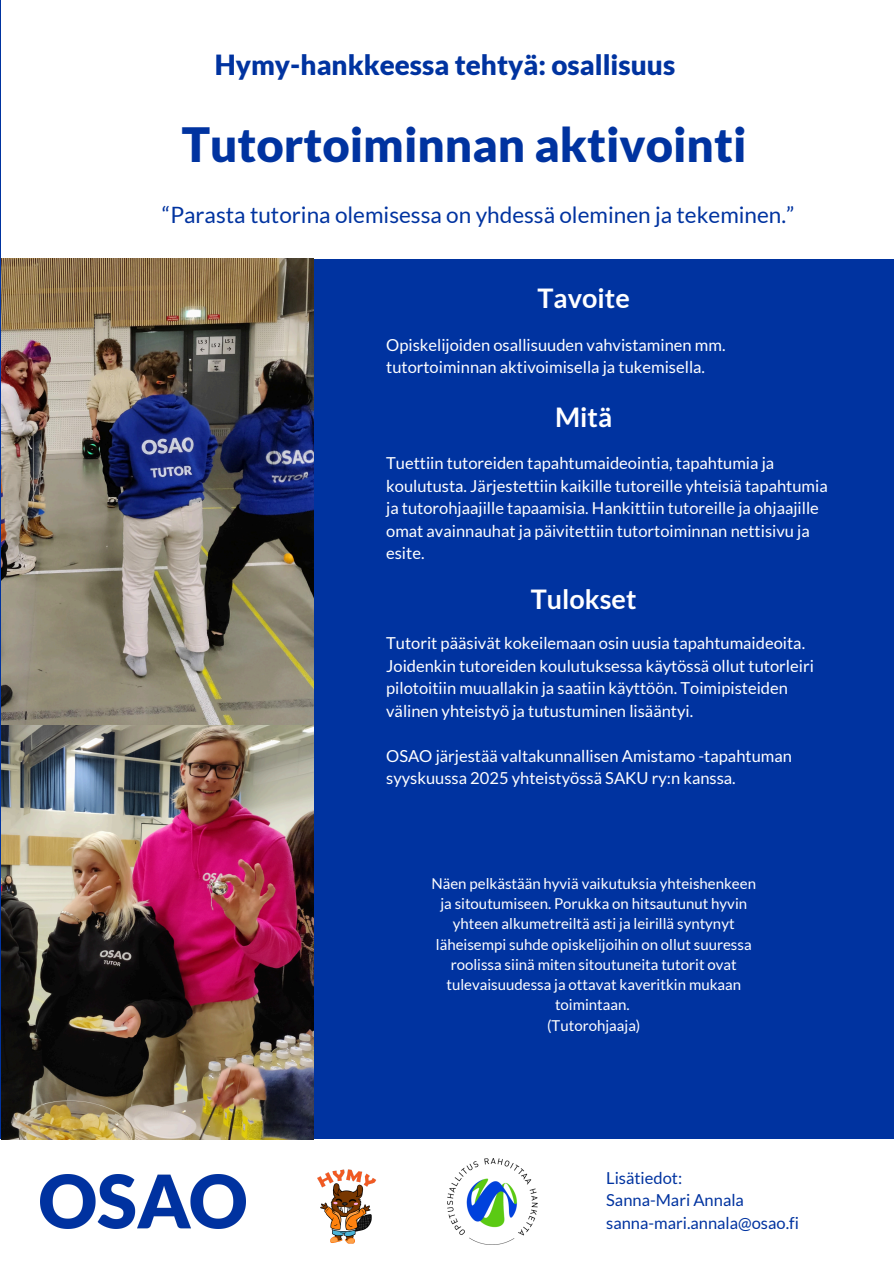
<style>
.page{position:relative;width:894px;height:1264px;background:#fff}
.page>*{position:absolute;margin:0;border:0;box-sizing:border-box;transform-origin:0 0}
.t1{font:900 47.25px "Lato";color:#0033a0}
.t2{font:900 27.75px "Lato";color:#0033a0}
.t3{font:700 27px "Lato";color:#fff}
.t4{font:22.5px "Lato";color:#0033a0}
.t5{font:16.5px/22.5px "Lato";color:#fff}
.t6{font:16.5px "Lato";color:#0033a0}
.t7{font:15px/20.2px "Lato";color:#fff;text-align:center}
</style>
<div class="page">
<div style="left:0;top:0;width:893px;height:1263px;background:#0033a0"></div>
<div style="left:0;top:1139px;width:893px;height:124px;background:#fff"></div>
<img style="left:40px;top:1174px;width:205px;height:54px">
<img style="left:317px;top:1169px;width:59px;height:75px">
<img style="left:447px;top:1158px;width:90px;height:86px">
<div style="left:1px;top:0;width:892px;height:259px;background:#fff"></div>
<img style="left:1px;top:259px;width:313px;height:880px">
<p class="t2" style="left:214px;top:48px;width:462px">Hymy-hankkeessa tehtyä: osallisuus</p>
<p class="t1" style="left:182px;top:116px;width:566px">Tutortoiminnan aktivointi</p>
<p class="t4" style="left:162px;top:201px;width:633px">“Parasta tutorina olemisessa on yhdessä oleminen ja tekeminen.”</p>
<h2 class="t3" style="left:537px;top:282px;width:94px">Tavoite</h2>
<h2 class="t5" style="left:386px;top:333px;width:341px">Opiskelijoiden osallisuuden vahvistaminen mm. tutortoiminnan aktivoimisella ja tukemisella.</h2>
<p class="t3" style="left:555px;top:400px;width:59px">Mitä</p>
<p class="t5" style="left:386px;top:451px;width:443px">Tuettiin tutoreiden tapahtumaideointia, tapahtumia ja koulutusta. Järjestettiin kaikille tutoreille yhteisiä tapahtumia ja tutorohjaajille tapaamisia. Hankittiin tutoreille ja ohjaajille omat avainnauhat ja päivitettiin tutortoiminnan nettisivu ja esite.</p>
<h2 class="t3" style="left:530px;top:582px;width:107px">Tulokset</h2>
<p class="t5" style="left:386px;top:631px;width:429px">Tutorit pääsivät kokeilemaan osin uusia tapahtumaideoita.<br>Joidenkin tutoreiden koulutuksessa käytössä ollut tutorleiri pilotoitiin muuallakin ja saatiin käyttöön. Toimipisteiden välinen yhteistyö ja tutustuminen lisääntyi.</p>
<p class="t5" style="left:386px;top:744px;width:407px">OSAO järjestää valtakunnallisen Amistamo -tapahtuman syyskuussa 2025 yhteistyössä SAKU ry:n kanssa.</p>
<p class="t7" style="left:431px;top:873px;width:326px">Näen pelkästään hyviä vaikutuksia yhteishenkeen ja sitoutumiseen. Porukka on hitsautunut hyvin yhteen alkumetreiltä asti ja leirillä syntynyt läheisempi suhde opiskelijoihin on ollut suuressa roolissa siinä miten sitoutuneita tutorit ovat tulevaisuudessa ja ottavat kaveritkin mukaan toimintaan.</p>
<p class="t7" style="left:547px;top:1014px;width:95px">(Tutorohjaaja)</p>
<h2 class="t6" style="left:606px;top:1167px;width:77px">Lisätiedot:</h2>
<h1 class="t6" style="left:606px;top:1189px;width:139px">Sanna-Mari Annala</h1>
<h3 class="t6" style="left:606px;top:1212px;width:194px">sanna-mari.annala@osao.fi</h3>
</div>
